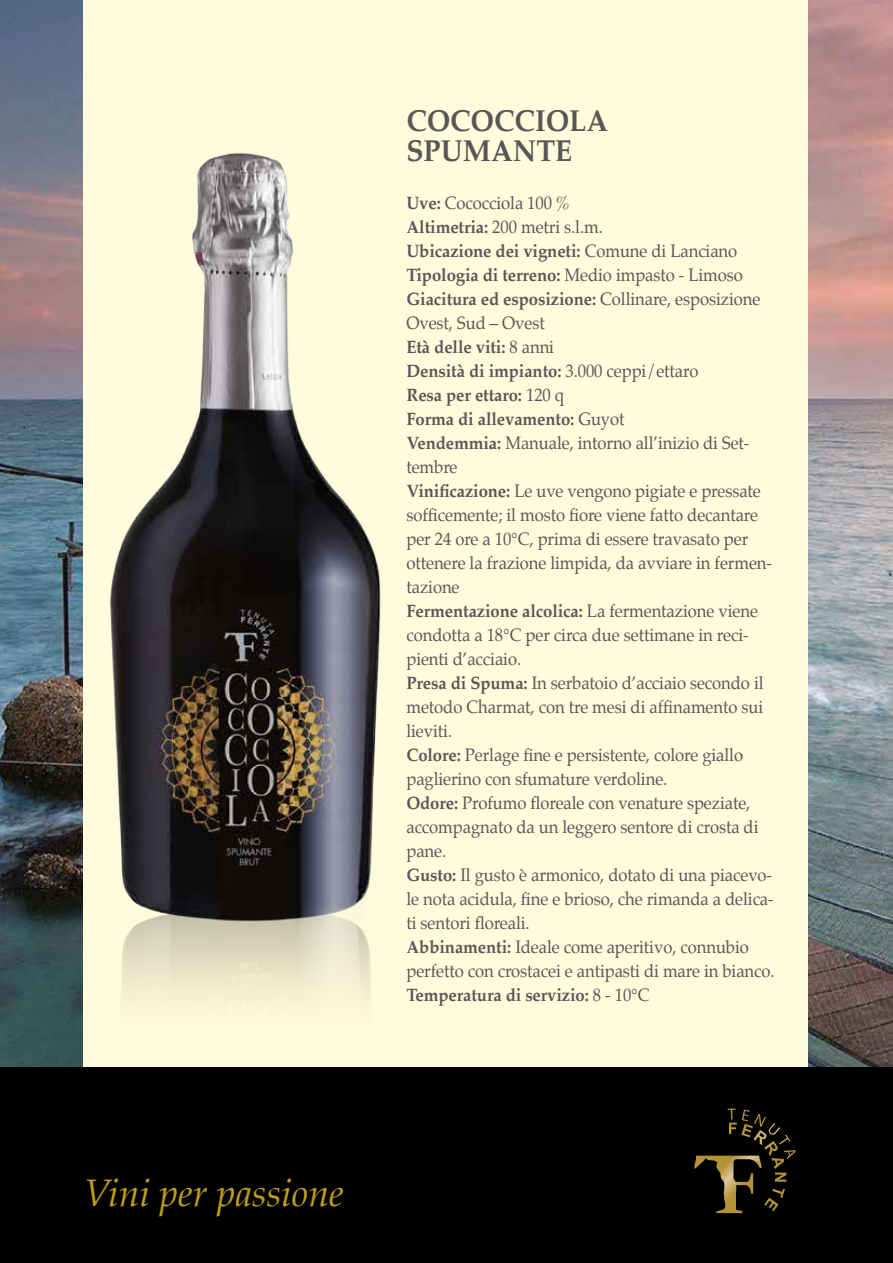
<style>
.page{position:relative;width:893px;height:1263px;background:#fff}
.page>*{position:absolute;margin:0;border:0;box-sizing:border-box;transform-origin:0 0}
.t1{font:italic 37.5px "Palatino";color:#bf9e17}
.t2{font:700 30px/30px "Palatino";color:#575756;scale:.94 1}
.t3{font:17.7px/24px "Palatino";letter-spacing:-.005em;color:#575756;scale:.94 1}
.s1{font-weight:700}
</style>
<div class="page">
<img style="left:0;top:0;width:893px;height:1067px">
<div style="left:84px;top:0;width:724px;height:1263px;background:#fffbdc"></div>
<img style="left:110px;top:153px;width:271px;height:846px">
<div style="left:0;top:1067px;width:893px;height:196px;background:#000"></div>
<svg style="left:694px;top:1108px;width:102px;height:105px"></svg>
<h2 class="t2" style="left:406px;top:105px;width:216px">COCOCCIOLA<br>SPUMANTE</h2>
<p class="t3" style="left:406px;top:191px;width:393px"><span class="s1">Uve:</span> Cococciola 100 %<br><span class="s1">Altimetria:</span> 200 metri s.l.m.<br><span class="s1">Ubicazione dei vigneti:</span> Comune di Lanciano <span class="s1">Tipologia di terreno:</span> Medio impasto - Limoso <span class="s1">Giacitura ed esposizione:</span> Collinare, esposizione Ovest, Sud – Ovest<br><span class="s1">Età delle viti:</span> 8 anni<br><span class="s1">Densità di impianto:</span> 3.000 ceppi/ettaro<br><span class="s1">Resa per ettaro:</span> 120 q<br><span class="s1">Forma di allevamento:</span> Guyot<br><span class="s1">Vendemmia:</span> Manuale, intorno all’inizio di Set&shy;tembre<br><span class="s1">Vinificazione:</span> Le uve vengono pigiate e pressate sofficemente; il mosto fiore viene fatto decantare per 24 ore a 10°C, prima di essere travasato per ottenere la frazione limpida, da avviare in fermen&shy;tazione<br><span class="s1">Fermentazione alcolica:</span> La fermentazione viene condotta a 18°C per circa due settimane in reci&shy;pienti d’acciaio.<br><span class="s1">Presa di Spuma:</span> In serbatoio d’acciaio secondo il metodo Charmat, con tre mesi di affinamento sui lieviti.<br><span class="s1">Colore:</span> Perlage fine e persistente, colore giallo paglierino con sfumature verdoline.<br><span class="s1">Odore:</span> Profumo floreale con venature speziate, accompagnato da un leggero sentore di crosta di pane.<br><span class="s1">Gusto:</span> Il gusto è armonico, dotato di una piacevo&shy;le nota acidula, fine e brioso, che rimanda a delica&shy;ti sentori floreali.<br><span class="s1">Abbinamenti:</span> Ideale come aperitivo, connubio perfetto con crostacei e antipasti di mare in bianco.<br><span class="s1">Temperatura di servizio:</span> 8 - 10°C</p>
<h1 class="t1" style="left:84px;top:1163px;width:261px">Vini per passione</h1>
</div>
